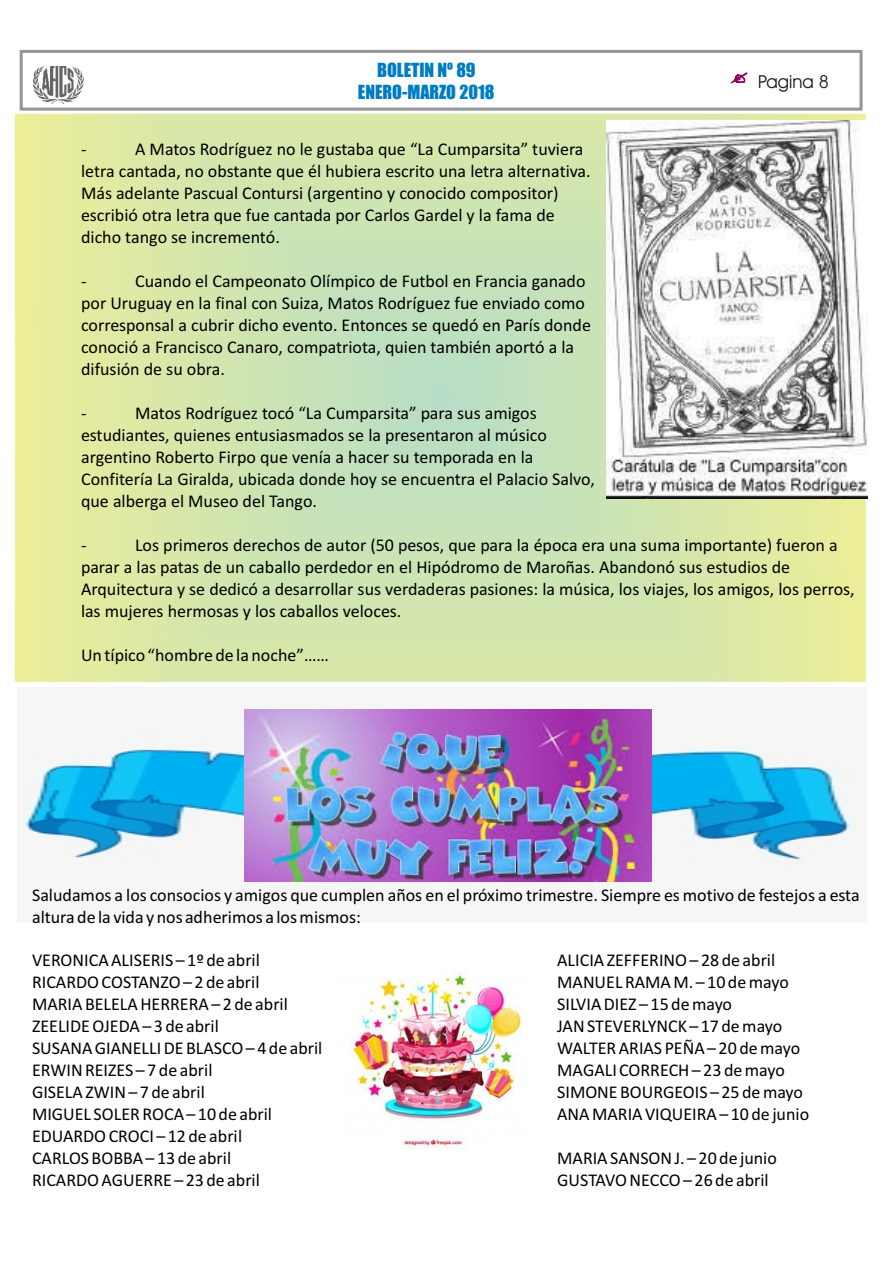
<style>
.page{position:relative;width:894px;height:1263px;background:#fff}
.page>*{position:absolute;margin:0;border:0;box-sizing:border-box;transform-origin:0 0}
.t1{font:18px/21.9px "Calibri";color:#000}
.t2{font:18px/21.9px "Impact";color:#007dc2;text-align:center}
.t3{font:18px "Avant Garde Bk BT";color:#1f1a17}
</style>
<div class="page">
<img style="left:17px;top:709px;width:850px;height:173px">
<svg style="left:15px;top:113px;width:851px;height:569px;background:#d3e6ad"></svg>
<div style="left:20px;top:50px;width:843px;height:61px;border:3px solid #969494"></div>
<svg style="left:731px;top:73px;width:16px;height:10px"></svg>
<img style="left:34px;top:66px;width:49px;height:38px">
<img style="left:607px;top:121px;width:261px;height:378px">
<img style="left:350px;top:972px;width:172px;height:177px">
<img style="left:245px;top:709px;width:406px;height:172px">
<p class="t2" style="left:358px;top:60px;width:138px">BOLETIN Nº 89<br>ENERO-MARZO 2018</p>
<p class="t3" style="left:758px;top:74px;width:72px">Pagina 8</p>
<p class="t1" style="left:81px;top:140px;width:511px;text-indent:54px">A Matos Rodríguez no le gustaba que “La Cumparsita” tuviera letra cantada, no obstante que él hubiera escrito una letra alternativa.<br>Más adelante Pascual Contursi (argentino y conocido compositor) escribió otra letra que fue cantada por Carlos Gardel y la fama de dicho tango se incrementó.</p>
<p class="t1" style="left:81px;top:272px;width:7px">-</p>
<p class="t1" style="left:81px;top:140px;width:7px">-</p>
<p class="t1" style="left:81px;top:272px;width:511px;text-indent:54px">Cuando el Campeonato Olímpico de Futbol en Francia ganado por Uruguay en la final con Suiza, Matos Rodríguez fue enviado como corresponsal a cubrir dicho evento. Entonces se quedó en París donde conoció a Francisco Canaro, compatriota, quien también aportó a la difusión de su obra.</p>
<p class="t1" style="left:81px;top:404px;width:7px">-</p>
<p class="t1" style="left:81px;top:404px;width:515px;text-indent:54px">Matos Rodríguez tocó “La Cumparsita” para sus amigos estudiantes, quienes entusiasmados se la presentaron al músico argentino Roberto Firpo que venía a hacer su temporada en la Confitería La Giralda, ubicada donde hoy se encuentra el Palacio Salvo, que alberga el Museo del Tango.</p>
<p class="t1" style="left:81px;top:536px;width:7px">-</p>
<p class="t1" style="left:81px;top:536px;width:775px;text-indent:54px">Los primeros derechos de autor (50 pesos, que para la época era una suma importante) fueron a parar a las patas de un caballo perdedor en el Hipódromo de Maroñas. Abandonó sus estudios de Arquitectura y se dedicó a desarrollar sus verdaderas pasiones: la música, los viajes, los amigos, los perros, las mujeres hermosas y los caballos veloces.</p>
<p class="t1" style="left:81px;top:645px;width:249px">Un típico “hombre de la noche”……</p>
<p class="t1" style="left:32px;top:885px;width:829px">Saludamos a los consocios y amigos que cumplen años en el próximo trimestre. Siempre es motivo de festejos a esta altura de la vida y nos adherimos a los mismos:</p>
<p class="t1" style="left:32px;top:951px;width:230px">VERONICA ALISERIS – 1º de abril</p>
<p class="t1" style="left:557px;top:951px;width:220px">ALICIA ZEFFERINO – 28 de abril</p>
<p class="t1" style="left:32px;top:973px;width:229px">RICARDO COSTANZO – 2 de abril</p>
<p class="t1" style="left:557px;top:973px;width:233px">MANUEL RAMA M. – 10 de mayo</p>
<p class="t1" style="left:32px;top:995px;width:257px">MARIA BELELA HERRERA – 2 de abril</p>
<p class="t1" style="left:557px;top:995px;width:176px">SILVIA DIEZ – 15 de mayo</p>
<p class="t1" style="left:32px;top:1017px;width:188px">ZEELIDE OJEDA – 3 de abril</p>
<p class="t1" style="left:557px;top:1017px;width:227px">JAN STEVERLYNCK – 17 de mayo</p>
<p class="t1" style="left:32px;top:1039px;width:292px">SUSANA GIANELLI DE BLASCO – 4 de abril</p>
<p class="t1" style="left:557px;top:1039px;width:245px">WALTER ARIAS PEÑA – 20 de mayo</p>
<p class="t1" style="left:32px;top:1061px;width:182px">ERWIN REIZES – 7 de abril</p>
<p class="t1" style="left:557px;top:1061px;width:229px">MAGALI CORRECH – 23 de mayo</p>
<p class="t1" style="left:32px;top:1083px;width:175px">GISELA ZWIN – 7 de abril</p>
<p class="t1" style="left:557px;top:1083px;width:247px">SIMONE BOURGEOIS – 25 de mayo</p>
<p class="t1" style="left:32px;top:1105px;width:242px">MIGUEL SOLER ROCA – 10 de abril</p>
<p class="t1" style="left:557px;top:1105px;width:253px">ANA MARIA VIQUEIRA – 10 de junio</p>
<p class="t1" style="left:32px;top:1127px;width:212px">EDUARDO CROCI – 12 de abril<br>CARLOS BOBBA – 13 de abril</p>
<p class="t1" style="left:557px;top:1149px;width:221px">MARIA SANSON J. – 20 de junio</p>
<p class="t1" style="left:32px;top:1171px;width:230px">RICARDO AGUERRE – 23 de abril</p>
<p class="t1" style="left:557px;top:1171px;width:213px">GUSTAVO NECCO – 26 de abril</p>
</div>
